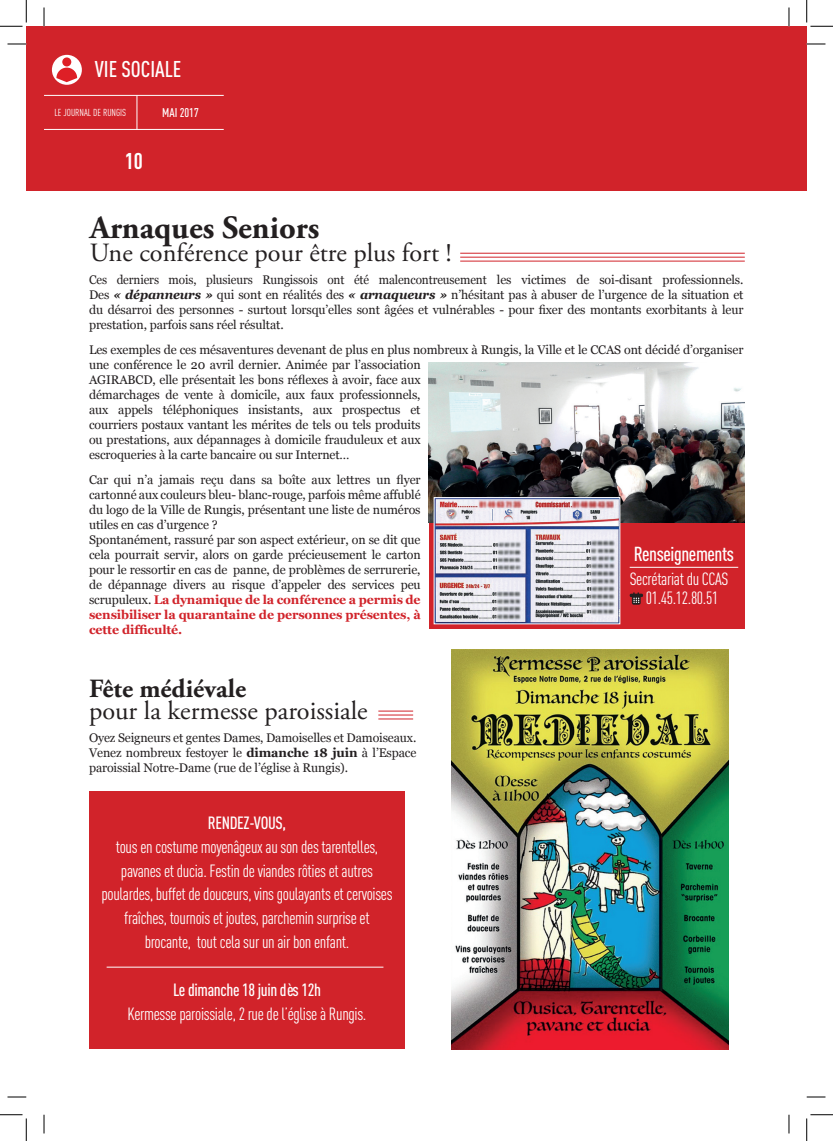
<style>
.page{position:relative;width:833px;height:1141px;background:#fff}
.page>*{position:absolute;margin:0;border:0;box-sizing:border-box;transform-origin:0 0}
.t1{font:700 32.5px "Adobe Garamond Pro";color:#231f20}
.t2{font:26.25px "Adobe Garamond Pro";color:#231f20}
.t3{font:700 26.25px "Adobe Garamond Pro";color:#231f20}
.t4{font:500 22.5px "DIN Cond";color:#fff}
.t5{font:700 22.5px "DIN Cond";color:#fff}
.t6{font:500 20px "DIN Cond";letter-spacing:-.02em;color:#fff}
.t7{font:17.5px/23.8px "DIN Cond";letter-spacing:-.02em;color:#fff;text-align:center}
.t8{font:500 17.5px "DIN Cond";letter-spacing:-.02em;color:#fff}
.t9{font:12.5px/15px "Georgia";letter-spacing:-.01em;color:#231f20}
.t10{font:12.5px/15px "Georgia";letter-spacing:-.01em;color:#231f20;text-align:justify;scale:.94 1}
.t11{font:500 12.5px "DIN Cond";color:#fff}
.t12{font:10px "DIN Cond";color:#fff}
.s1{font-weight:700;font-style:italic}
.s2{font-weight:700;color:#d1232a}
.s3{font-weight:700}
</style>
<div class="page">
<div style="left:26px;top:26px;width:197px;height:165px;background:#d1232a"></div>
<hr style="left:44px;top:95px;width:179px;height:1px;background:#fff">
<hr style="left:44px;top:129px;width:179px;height:1px;background:#fff">
<hr style="left:136px;top:95px;width:1px;height:35px;background:#fff">
<div style="left:52px;top:55px;width:30px;height:30px;background:#fff;border-radius:50%"></div>
<svg style="left:56px;top:68px;width:21px;height:14px"></svg>
<div style="left:62px;top:57px;width:9px;height:9px;background:#de1f26;border-radius:50%"></div>
<div style="left:789px;top:26px;width:17px;height:165px;background:#d1232a"></div>
<div style="left:224px;top:26px;width:564px;height:165px;background:#d1232a"></div>
<hr style="left:460px;top:261px;width:284px;height:1px;background:#d1232a">
<hr style="left:460px;top:257px;width:284px;height:1px;background:#d1232a">
<hr style="left:460px;top:253px;width:284px;height:1px;background:#d1232a">
<hr style="left:378px;top:718px;width:35px;height:1px;background:#d1232a">
<hr style="left:378px;top:714px;width:35px;height:1px;background:#d1232a">
<hr style="left:378px;top:710px;width:35px;height:1px;background:#d1232a">
<div style="left:428px;top:522px;width:316px;height:107px;background:#d1232a"></div>
<div style="left:89px;top:791px;width:315px;height:258px;background:#d1232a"></div>
<svg style="left:629px;top:592px;width:13px;height:12px"></svg>
<img style="left:428px;top:362px;width:316px;height:160px">
<img style="left:435px;top:499px;width:183px;height:123px">
<div style="left:433px;top:497px;width:187px;height:127px;border:1px solid #fff"></div>
<hr style="left:629px;top:567px;width:108px;height:1px;background:#fff">
<hr style="left:107px;top:966px;width:276px;height:1px;background:#fff">
<img style="left:451px;top:649px;width:277px;height:400px">
<svg style="left:8px;top:43px;width:18px;height:2px"></svg>
<svg style="left:806px;top:43px;width:19px;height:2px"></svg>
<svg style="left:8px;top:1096px;width:18px;height:1px"></svg>
<svg style="left:806px;top:1096px;width:19px;height:1px"></svg>
<svg style="left:43px;top:8px;width:2px;height:18px"></svg>
<svg style="left:43px;top:1114px;width:2px;height:19px"></svg>
<svg style="left:788px;top:8px;width:1px;height:18px"></svg>
<svg style="left:788px;top:1114px;width:1px;height:19px"></svg>
<svg style="left:0;top:0;width:27px;height:27px"></svg>
<svg style="left:0;top:1114px;width:27px;height:26px"></svg>
<svg style="left:806px;top:0;width:26px;height:27px"></svg>
<svg style="left:806px;top:1114px;width:26px;height:26px"></svg>
<h3 class="t4" style="left:95px;top:56px;width:88px">VIE SOCIALE</h3>
<p class="t12" style="left:54px;top:107px;width:73px">LE JOURNAL DE RUNGIS</p>
<h3 class="t5" style="left:125px;top:147px;width:20px">10</h3>
<p class="t11" style="left:162px;top:105px;width:38px">MAI 2017</p>
<h1 class="t1" style="left:90px;top:209px;width:231px">Arnaques Seniors</h1>
<h2 class="t2" style="left:90px;top:236px;width:363px">Une conférence pour être plus fort !</h2>
<p class="t10" style="left:89px;top:272px;width:697px">Ces derniers mois, plusieurs Rungissois ont été malencontreusement les victimes de soi-disant professionnels.<br>Des <span class="s1">« dépanneurs »</span> qui sont en réalités des <span class="s1">« arnaqueurs »</span> n’hésitant pas à abuser de l’urgence de la situation et du désarroi des personnes - surtout lorsqu’elles sont âgées et vulnérables - pour fixer des montants exorbitants à leur prestation, parfois sans réel résultat.</p>
<p class="t9" style="left:89px;top:342px;width:655px">Les exemples de ces mésaventures devenant de plus en plus nombreux à Rungis, la Ville et le CCAS ont décidé d’organiser une conférence le 20 avril dernier. Animée par l’association<br>AGIRABCD, elle présentait les bons réflexes à avoir, face aux<br>démarchages de vente à domicile, aux faux professionnels,<br>aux appels téléphoniques insistants, aux prospectus et<br>courriers postaux vantant les mérites de tels ou tels produits<br>ou prestations, aux dépannages à domicile frauduleux et aux<br>escroqueries à la carte bancaire ou sur Internet…</p>
<p class="t9" style="left:89px;top:472px;width:333px">Car qui n’a jamais reçu dans sa boîte aux lettres un flyer cartonné aux couleurs bleu- blanc-rouge, parfois même affublé du logo de la Ville de Rungis, présentant une liste de numéros utiles en cas d’urgence ?<br>Spontanément, rassuré par son aspect extérieur, on se dit que cela pourrait servir, alors on garde précieusement le carton pour le ressortir en cas de panne, de problèmes de serrurerie, de dépannage divers au risque d’appeler des services peu scrupuleux. <span class="s2">La dynamique de la conférence a permis de sensibiliser la quarantaine de personnes présentes, à cette difficulté.</span></p>
<h3 class="t6" style="left:633px;top:542px;width:102px">Renseignements</h3>
<h3 class="t7" style="left:629px;top:569px;width:100px;line-height:18.8px">Secrétariat du CCAS<br>01.45.12.80.51</h3>
<h2 class="t3" style="left:89px;top:673px;width:158px">Fête médiévale</h2>
<h2 class="t2" style="left:89px;top:695px;width:280px">pour la kermesse paroissiale</h2>
<p class="t9" style="left:89px;top:729px;width:328px;text-align:justify">Oyez Seigneurs et gentes Dames, Damoiselles et Damoiseaux.<br>Venez nombreux festoyer le <span class="s3">dimanche 18 juin</span> à l’Espace paroissial Notre-Dame (rue de l’église à Rungis).</p>
<h3 class="t8" style="left:208px;top:812px;width:80px">RENDEZ-VOUS,</h3>
<p class="t7" style="left:101px;top:834px;width:292px">tous en costume moyenâgeux au son des tarentelles, pavanes et ducia. Festin de viandes rôties et autres poulardes, buffet de douceurs, vins goulayants et cervoises fraîches, tournois et joutes, parchemin surprise et brocante, tout cela sur un air bon enfant.</p>
<h3 class="t8" style="left:173px;top:979px;width:149px">Le dimanche 18 juin dès 12h</h3>
<h3 class="t7" style="left:127px;top:1001px;width:240px">Kermesse paroissiale, 2 rue de l’église à Rungis.</h3>
</div>
